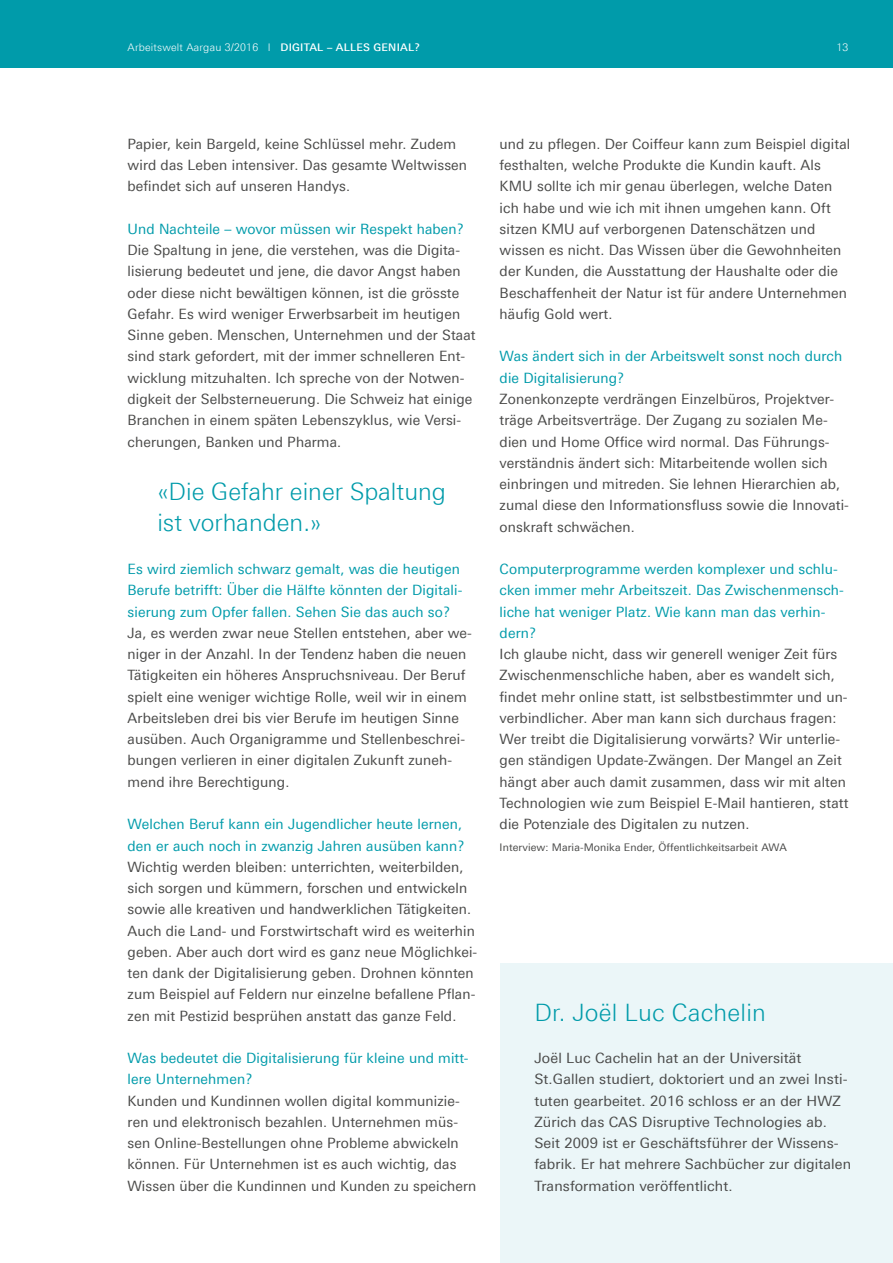
<style>
.page{position:relative;width:893px;height:1263px;background:#fff}
.page>*{position:absolute;margin:0;border:0;box-sizing:border-box;transform-origin:0 0}
.t1{font:300 24px/31.8px "Linotype Univers 330";color:#009baa}
.t2{font:14.25px/21.3px "Linotype Univers 430";letter-spacing:.01em;color:#4a4a49}
.t3{font:14.25px/21.3px "Linotype Univers 430";letter-spacing:.01em;color:#009baa}
.t4{font:10.5px "Linotype Univers 430";letter-spacing:.01em;color:#4a4a49}
.t5{font:300 10.5px "Linotype Univers 330";letter-spacing:.02em;color:#fff}
.s1{font-family:"Linotype Univers 530";font-weight:500}
</style>
<div class="page">
<div style="left:0;top:0;width:893px;height:68px;background:#009baa"></div>
<div style="left:500px;top:963px;width:393px;height:300px;background:#ebf6f8"></div>
<p class="t5" style="left:128px;top:41px;width:294px">Arbeitswelt Aargau 3/2016 I <span class="s1">DIGITAL – ALLES GENIAL?</span></p>
<p class="t5" style="left:836px;top:41px;width:13px">13</p>
<p class="t2" style="left:128px;top:133px;width:341px">Papier, kein Bargeld, keine Schlüssel mehr. Zudem wird das Leben intensiver. Das gesamte Weltwissen befindet sich auf unseren Handys.</p>
<p class="t3" style="left:128px;top:218px;width:338px">Und Nachteile – wovor müssen wir Respekt haben?</p>
<p class="t2" style="left:128px;top:239px;width:350px">Die Spaltung in jene, die verstehen, was die Digita&shy;lisierung bedeutet und jene, die davor Angst haben oder diese nicht bewältigen können, ist die grösste Gefahr. Es wird weniger Erwerbsarbeit im heutigen Sinne geben. Menschen, Unternehmen und der Staat sind stark gefordert, mit der immer schnelleren Ent&shy;wicklung mitzuhalten. Ich spreche von der Notwen&shy;digkeit der Selbsterneuerung. Die Schweiz hat einige Branchen in einem späten Lebenszyklus, wie Versi&shy;cherungen, Banken und Pharma.</p>
<h1 class="t1" style="left:157px;top:475px;width:290px">«Die Gefahr einer Spaltung ist vorhanden.»</h1>
<p class="t3" style="left:128px;top:558px;width:336px">Es wird ziemlich schwarz gemalt, was die heutigen<br>Berufe betrifft: Über die Hälfte könnten der Digitali&shy;sierung zum Opfer fallen. Sehen Sie das auch so?</p>
<p class="t2" style="left:128px;top:622px;width:346px">Ja, es werden zwar neue Stellen entstehen, aber we&shy;niger in der Anzahl. In der Tendenz haben die neuen Tätigkeiten ein höheres Anspruchsniveau. Der Beruf spielt eine weniger wichtige Rolle, weil wir in einem Arbeitsleben drei bis vier Berufe im heutigen Sinne ausüben. Auch Organigramme und Stellenbeschrei&shy;bungen verlieren in einer digitalen Zukunft zuneh&shy;mend ihre Berechtigung.</p>
<p class="t3" style="left:128px;top:813px;width:339px">Welchen Beruf kann ein Jugendlicher heute lernen, den er auch noch in zwanzig Jahren ausüben kann?</p>
<p class="t2" style="left:128px;top:856px;width:351px">Wichtig werden bleiben: unterrichten, weiterbilden, sich sorgen und kümmern, forschen und entwickeln sowie alle kreativen und handwerklichen Tätigkeiten.<br>Auch die Land- und Forstwirtschaft wird es weiterhin geben. Aber auch dort wird es ganz neue Möglichkei&shy;ten dank der Digitalisierung geben. Drohnen könnten zum Beispiel auf Feldern nur einzelne befallene Pflan&shy;zen mit Pestizid besprühen anstatt das ganze Feld.</p>
<p class="t3" style="left:128px;top:1047px;width:343px">Was bedeutet die Digitalisierung für kleine und mitt&shy;lere Unternehmen?</p>
<p class="t2" style="left:128px;top:1090px;width:350px">Kunden und Kundinnen wollen digital kommunizie&shy;ren und elektronisch bezahlen. Unternehmen müs&shy;sen Online-Bestellungen ohne Probleme abwickeln können. Für Unternehmen ist es auch wichtig, das Wissen über die Kundinnen und Kunden zu speichern</p>
<p class="t2" style="left:500px;top:133px;width:352px">und zu pflegen. Der Coiffeur kann zum Beispiel digital festhalten, welche Produkte die Kundin kauft. Als KMU sollte ich mir genau überlegen, welche Daten ich habe und wie ich mit ihnen umgehen kann. Oft sitzen KMU auf verborgenen Datenschätzen und wissen es nicht. Das Wissen über die Gewohnheiten der Kunden, die Ausstattung der Haushalte oder die Beschaffenheit der Natur ist für andere Unternehmen häufig Gold wert.</p>
<p class="t3" style="left:500px;top:346px;width:344px">Was ändert sich in der Arbeitswelt sonst noch durch die Digitalisierung?</p>
<p class="t2" style="left:500px;top:388px;width:351px">Zonenkonzepte verdrängen Einzelbüros, Projektver&shy;träge Arbeitsverträge. Der Zugang zu sozialen Me&shy;dien und Home Office wird normal. Das Führungs&shy;verständnis ändert sich: Mitarbeitende wollen sich einbringen und mitreden. Sie lehnen Hierarchien ab, zumal diese den Informationsfluss sowie die Innovati&shy;onskraft schwächen.</p>
<p class="t3" style="left:500px;top:558px;width:346px">Computerprogramme werden komplexer und schlu&shy;cken immer mehr Arbeitszeit. Das Zwischenmensch&shy;liche hat weniger Platz. Wie kann man das verhin&shy;dern?</p>
<p class="t2" style="left:500px;top:643px;width:350px">Ich glaube nicht, dass wir generell weniger Zeit fürs Zwischenmenschliche haben, aber es wandelt sich, findet mehr online statt, ist selbstbestimmter und un&shy;verbindlicher. Aber man kann sich durchaus fragen:<br>Wer treibt die Digitalisierung vorwärts? Wir unterlie&shy;gen ständigen Update-Zwängen. Der Mangel an Zeit hängt aber auch damit zusammen, dass wir mit alten Technologien wie zum Beispiel E-Mail hantieren, statt die Potenziale des Digitalen zu nutzen.</p>
<p class="t4" style="left:500px;top:841px;width:289px">Interview: Maria-Monika Ender, Öffentlichkeitsarbeit AWA</p>
<h1 class="t1" style="left:534px;top:996px;width:233px">Dr. Joël Luc Cachelin</h1>
<p class="t2" style="left:534px;top:1047px;width:318px">Joël Luc Cachelin hat an der Universität St.Gallen studiert, doktoriert und an zwei Insti&shy;tuten gearbeitet. 2016 schloss er an der HWZ Zürich das CAS Disruptive Technologies ab.<br>Seit 2009 ist er Geschäftsführer der Wissens&shy;fabrik. Er hat mehrere Sachbücher zur digitalen Transformation veröffentlicht.</p>
</div>
